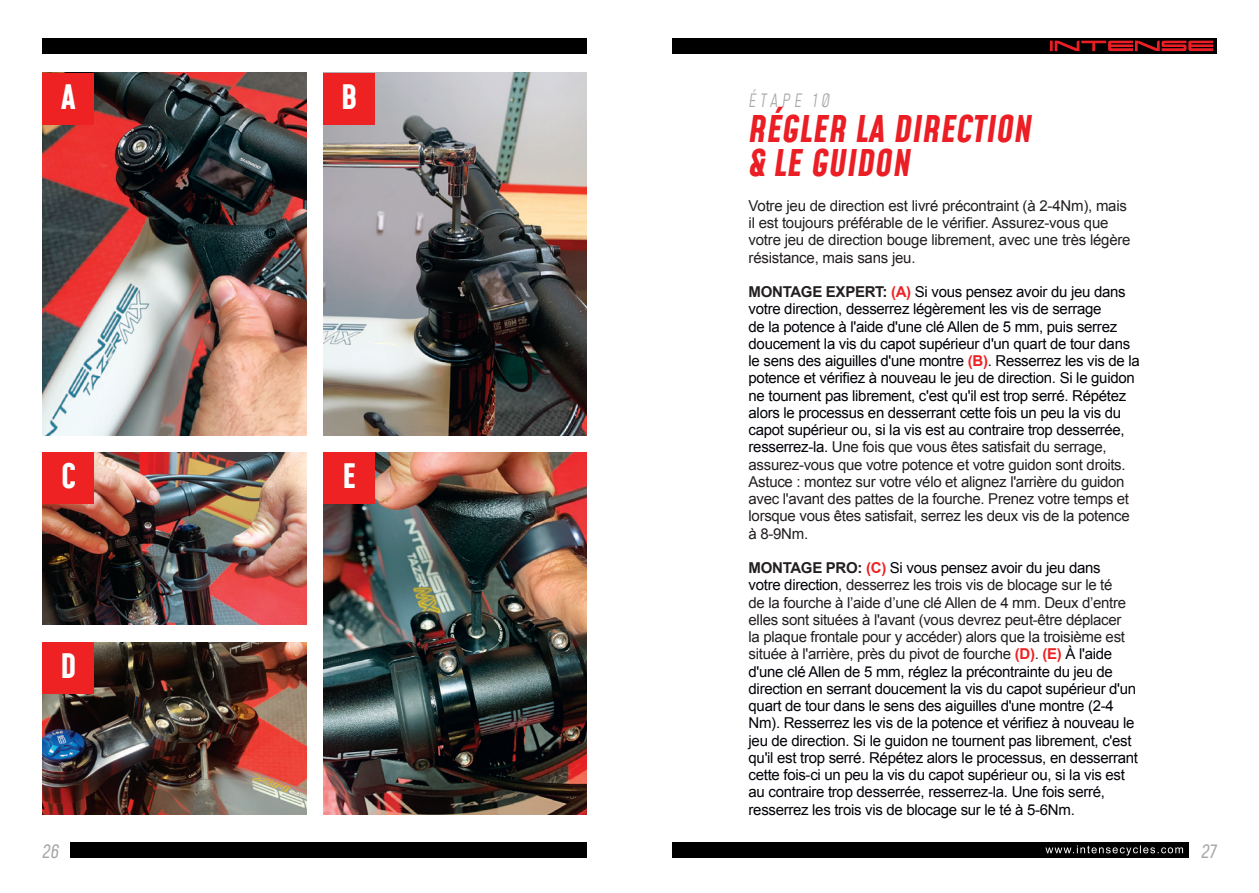
<style>
.page{position:relative;width:1259px;height:893px;background:#fff}
.page>*{position:absolute;margin:0;border:0;box-sizing:border-box;transform-origin:0 0}
.t1{font:italic 700 36px/34.5px "Mohave";color:#ea1e24}
.t2{font:700 33px "Mohave";color:#fff}
.t3{font:italic 300 18px "Mohave";letter-spacing:.2em;color:#a9a8a9}
.t4{font:italic 18px "Mohave";color:#a9a8a9}
.t5{font:15px/17.2px "Arial";letter-spacing:-.02em;color:#000208}
.t6{font:15px/17.2px "Arial";letter-spacing:-.015em;color:#231f20}
.s1{font-weight:700;color:#231f20}
.s2{font-weight:700;color:#ee2123}
.s3{color:#231f20}
</style>
<div class="page">
<div style="left:70px;top:843px;width:517px;height:15px;background:#000"></div>
<div style="left:672px;top:843px;width:516px;height:15px;background:#000"></div>
<svg style="left:1045px;top:845px;width:138px;height:10px"></svg>
<div style="left:43px;top:38px;width:544px;height:15px;background:#000"></div>
<div style="left:672px;top:38px;width:544px;height:15px;background:#000"></div>
<svg style="left:1050px;top:41px;width:163px;height:10px"></svg>
<img style="left:43px;top:452px;width:263px;height:173px">
<img style="left:43px;top:642px;width:263px;height:173px">
<img style="left:43px;top:73px;width:263px;height:362px">
<img style="left:323px;top:452px;width:264px;height:363px">
<img style="left:323px;top:73px;width:264px;height:362px">
<div style="left:43px;top:452px;width:51px;height:52px;background:#ee2123"></div>
<div style="left:43px;top:642px;width:51px;height:52px;background:#ee2123"></div>
<div style="left:43px;top:73px;width:51px;height:52px;background:#ee2123"></div>
<div style="left:323px;top:452px;width:52px;height:52px;background:#ee2123"></div>
<div style="left:323px;top:73px;width:52px;height:52px;background:#ee2123"></div>
<h2 class="t2" style="left:61px;top:76px;width:17px">A</h2>
<h2 class="t2" style="left:61px;top:456px;width:17px">C</h2>
<h2 class="t2" style="left:60px;top:645px;width:18px">D</h2>
<h2 class="t2" style="left:341px;top:76px;width:18px">B</h2>
<h2 class="t2" style="left:342px;top:456px;width:16px">E</h2>
<p class="t3" style="left:748px;top:89px;width:83px">ÉTAPE 10</p>
<h1 class="t1" style="left:748px;top:112px;width:285px">RÉGLER LA DIRECTION &amp; LE GUIDON</h1>
<p class="t6" style="left:748px;top:197px;width:383px">Votre jeu de direction est livré précontraint (à 2-4Nm), mais il est toujours préférable de le vérifier. Assurez-vous que votre jeu de direction bouge librement, avec une très légère résistance, mais sans jeu.</p>
<p class="t5" style="left:748px;top:283px;width:393px"><span class="s1">MONTAGE EXPERT:</span> <span class="s2">(A)</span> Si vous pensez avoir du jeu dans votre direction, desserrez légèrement les vis de serrage<br>de la potence à l'aide d'une clé Allen de 5 mm, puis serrez doucement la vis du capot supérieur d'un quart de tour dans le sens des aiguilles d'une montre <span class="s2">(B)</span>. Resserrez les vis de la potence et vérifiez à nouveau le jeu de direction. Si le guidon ne tournent pas librement, c'est qu'il est trop serré. Répétez alors le processus en desserrant cette fois un peu la vis du capot supérieur ou, si la vis est au contraire trop desserrée, resserrez-la. <span class="s3">Une fois que vous êtes satisfait du serrage, assurez-vous que votre potence et votre guidon sont droits.<br>Astuce : montez sur votre vélo et alignez l'arrière du guidon avec l'avant des pattes de la fourche. Prenez votre temps et lorsque vous êtes satisfait, serrez les deux vis de la potence à 8-9Nm.</span></p>
<p class="t5" style="left:748px;top:559px;width:391px"><span class="s1">MONTAGE PRO:</span> <span class="s2">(C)</span> Si vous pensez avoir du jeu dans<br>votre direction<span class="s3">, desserrez les trois vis de blocage sur le té<br>de la fourche à l’aide d’une clé Allen de 4 mm. Deux d’entre elles sont situées à l'avant (vous devrez peut-être déplacer<br>la plaque frontale pour y accéder) alors que la troisième est située à l'arrière, près du pivot de fourche</span> <span class="s2">(D)</span><span class="s3">.</span> <span class="s2">(E)</span> À l'aide d'une clé Allen de 5 mm, réglez la précontrainte du jeu de direction en serrant doucement la vis du capot supérieur d'un quart de tour dans le sens des aiguilles d'une montre (2-4<br>Nm). Resserrez les vis de la potence et vérifiez à nouveau le jeu de direction. Si le guidon ne tournent pas librement, c'est qu'il est trop serré. Répétez alors le processus, en desserrant cette fois-ci un peu la vis du capot supérieur ou, si la vis est au contraire trop desserrée, resserrez-la. Une fois serré, resserrez les trois vis de blocage sur le té à 5-6Nm.</p>
<p class="t4" style="left:43px;top:840px;width:18px">26</p>
<p class="t4" style="left:1201px;top:840px;width:17px">27</p>
</div>
